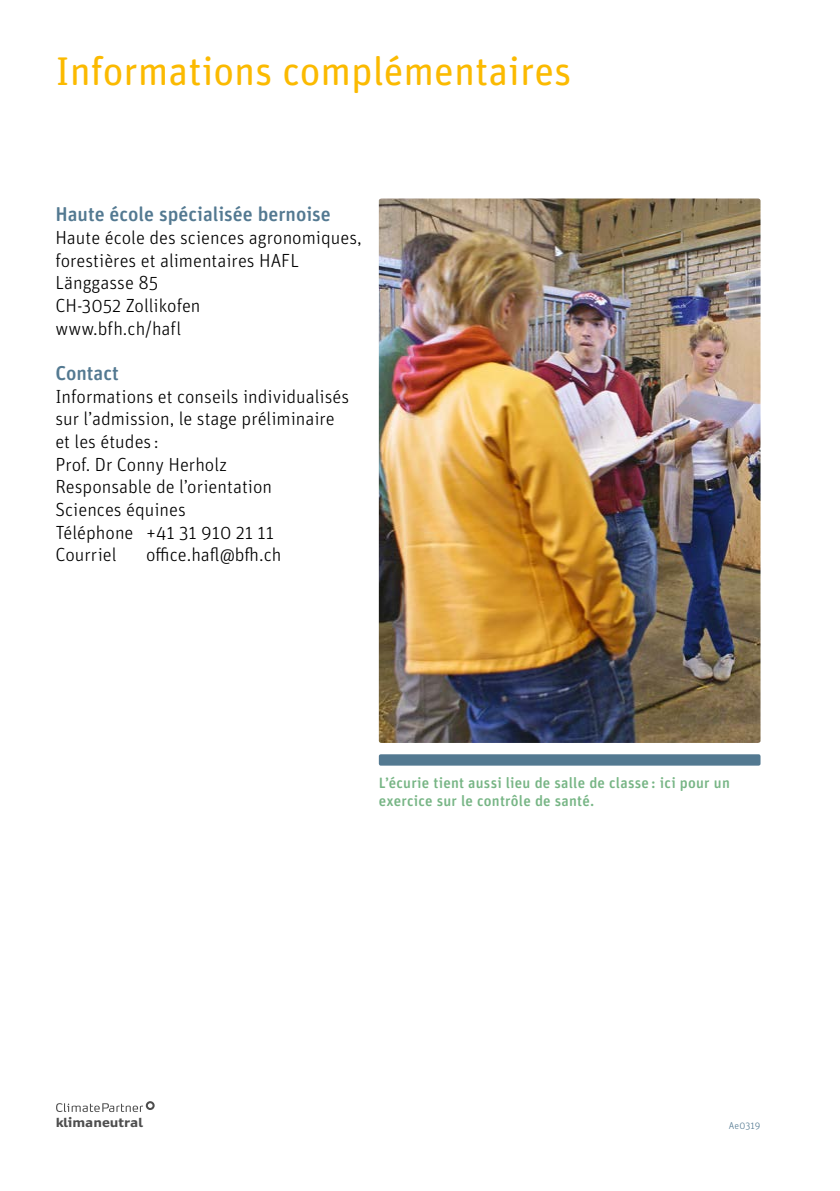
<style>
.page{position:relative;width:840px;height:1191px;background:#fff}
.page>*{position:absolute;margin:0;border:0;box-sizing:border-box;transform-origin:0 0}
.Haupttitel{font:40px "Unit Rounded Pro";color:#fbba00}
.Untertitel{font:500 20px "Unit Rounded Pro";color:#537991}
.Fliesstext{font:300 19px/22.6px "Unit Rounded Pro";color:#000}
.Bildlegende{font:500 15px/18.2px "Unit Rounded Pro";letter-spacing:.015em;color:#77b585}
.t1{font:700 12.2px "CP Type";color:#000}
.Infos_Copyright{font:300 10px "Unit Rounded Pro";letter-spacing:.005em;color:#537991}
</style>
<div class="page">
<div style="left:378px;top:754px;width:382px;height:11px;background:#537991;border-radius:2px"></div>
<img style="left:378px;top:198px;width:382px;height:545px">
<svg style="left:56px;top:1101px;width:98px;height:11px"></svg>
<p class="Haupttitel" style="left:55px;top:44px;width:517px">Informations complémentaires</p>
<p class="Untertitel" style="left:55px;top:200px;width:277px">Haute école spécialisée bernoise</p>
<p class="Fliesstext" style="left:55px;top:226px;width:308px">Haute école des sciences agronomiques, forestières et alimentaires HAFL</p>
<p class="Fliesstext" style="left:55px;top:271px;width:104px">Länggasse 85</p>
<p class="Fliesstext" style="left:55px;top:294px;width:147px">CH-3052 Zollikofen</p>
<p class="Fliesstext" style="left:55px;top:316px;width:127px">www.bfh.ch/hafl</p>
<p class="Untertitel" style="left:55px;top:359px;width:65px">Contact</p>
<p class="Fliesstext" style="left:55px;top:384px;width:295px">Informations et conseils individualisés sur l’admission, le stage préliminaire et les études :</p>
<p class="Fliesstext" style="left:55px;top:452px;width:173px">Prof. Dr Conny Herholz</p>
<p class="Fliesstext" style="left:55px;top:475px;width:218px">Responsable de l’orientation<br>Sciences équines</p>
<p class="Fliesstext" style="left:55px;top:520px;width:220px">Téléphone +41 31 910 21 11</p>
<p class="Fliesstext" style="left:55px;top:543px;width:63px">Courriel</p>
<p class="Fliesstext" style="left:146px;top:543px;width:137px">office.hafl@bfh.ch</p>
<p class="Bildlegende" style="left:378px;top:773px;width:352px">L’écurie tient aussi lieu de salle de classe : ici pour un exercice sur le contrôle de santé.</p>
<p class="t1" style="left:55px;top:1115px;width:89px">klimaneutral</p>
<p class="Infos_Copyright" style="left:728px;top:1118px;width:33px">Ae0319</p>
</div>
